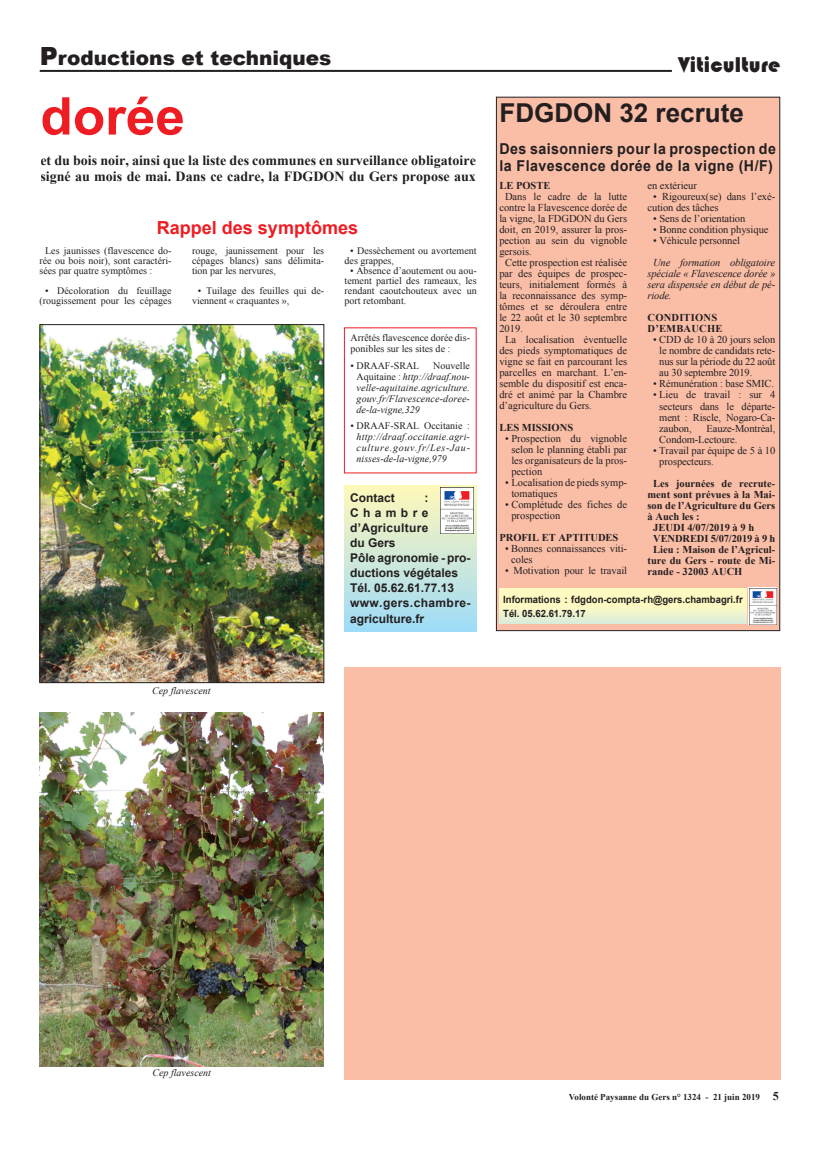
<style>
.page{position:relative;width:820px;height:1163px;background:#fff}
.page>*{position:absolute;margin:0;border:0;box-sizing:border-box;transform-origin:0 0}
.t1{font:700 52px "Arial";color:#ee1d23}
.t2{font:700 26px "Arial";color:#231f20}
.t3{font:22px "Bauhaus 93";letter-spacing:.005em;color:#231f20}
.t4{font:900 20px "Arial";color:#231f20}
.t5{font:700 18px "Arial";color:#ee1d23}
.t6{font:700 15px/17px "Arial";letter-spacing:.03em;color:#231f20;scale:.95 1}
.t7{font:700 14px/16px "Times New Roman";color:#231f20}
.t8{font:700 12px/15px "Arial";color:#231f20}
.t9{font:10.5px/11px "Times New Roman";color:#231f20}
.t10{font:700 10.5px "Times New Roman";color:#231f20}
.t11{font:italic 10.5px/11px "Times New Roman";letter-spacing:-.015em;color:#231f20;text-align:justify}
.t12{font:700 10.5px/11px "Times New Roman";letter-spacing:.02em;color:#231f20}
.t13{font:10px/10px "Times New Roman";color:#231f20}
.t14{font:italic 10px/11px "Times New Roman";letter-spacing:.01em;color:#231f20;text-align:justify}
.t15{font:700 10px/14px "Arial";color:#231f20;scale:.95 1}
.t16{font:700 9px "Times New Roman";color:#231f20}
.s1{font-size:25px}
.s2{font-style:normal}
.s3{font-size:12px}
</style>
<div class="page">
<hr style="left:40px;top:70px;width:631px;height:2px;background:#231f20">
<img style="left:42px;top:326px;width:280px;height:354px">
<div style="left:40px;top:324px;width:284px;height:358px;border:1px solid #231f20"></div>
<img style="left:40px;top:712px;width:283px;height:354px">
<div style="left:344px;top:485px;width:132px;height:146px;background:linear-gradient(to bottom,#fef5b7,#a1dcf8)"></div>
<img style="left:440px;top:488px;width:33px;height:45px">
<div style="left:495px;top:97px;width:285px;height:534px;background:#fabda6;border:1px solid #231f20"></div>
<svg style="left:499px;top:588px;width:247px;height:35px;background:#f6f6c8"></svg>
<svg style="left:748px;top:587px;width:29px;height:38px"></svg>
<img style="left:749px;top:588px;width:27px;height:36px">
<div style="left:344px;top:667px;width:436px;height:412px;background:#fabda6"></div>
<h3 class="t4" style="left:40px;top:43px;width:293px"><span class="s1">P</span>roductions et techniques</h3>
<h3 class="t3" style="left:678px;top:52px;width:103px">Viticulture</h3>
<h1 class="t1" style="left:40px;top:82px;width:146px">dorée</h1>
<h2 class="t2" style="left:499px;top:96px;width:246px">FDGDON 32 recrute</h2>
<h3 class="t6" style="left:499px;top:140px;width:292px">Des saisonniers pour la prospection de la Flavescence dorée de la vigne (H/F)</h3>
<p class="t10" style="left:499px;top:178px;width:53px">LE POSTE</p>
<p class="t9" style="left:505px;top:191px;width:123px">Dans le cadre de la lutte</p>
<p class="t9" style="left:499px;top:202px;width:129px">contre la Flavescence dorée de</p>
<p class="t9" style="left:499px;top:213px;width:129px">la vigne, la FDGDON du Gers</p>
<p class="t9" style="left:499px;top:224px;width:129px">doit, en 2019, assurer la pros-</p>
<p class="t9" style="left:499px;top:235px;width:129px">pection au sein du vignoble</p>
<p class="t9" style="left:499px;top:246px;width:34px">gersois.</p>
<p class="t9" style="left:505px;top:257px;width:123px">Cette prospection est réalisée</p>
<p class="t9" style="left:499px;top:268px;width:129px">par des équipes de prospec-</p>
<p class="t9" style="left:499px;top:279px;width:129px">teurs, initialement formés à</p>
<p class="t9" style="left:499px;top:290px;width:129px">la reconnaissance des symp-</p>
<p class="t9" style="left:499px;top:301px;width:129px">tômes et se déroulera entre</p>
<p class="t9" style="left:499px;top:312px;width:129px">le 22 août et le 30 septembre</p>
<p class="t9" style="left:499px;top:323px;width:25px">2019.</p>
<p class="t9" style="left:505px;top:334px;width:123px">La localisation éventuelle</p>
<p class="t9" style="left:499px;top:345px;width:129px">des pieds symptomatiques de</p>
<p class="t9" style="left:499px;top:356px;width:129px">vigne se fait en parcourant les</p>
<p class="t9" style="left:499px;top:367px;width:129px">parcelles en marchant. L’en-</p>
<p class="t9" style="left:499px;top:378px;width:129px">semble du dispositif est enca-</p>
<p class="t9" style="left:499px;top:389px;width:129px">dré et animé par la Chambre</p>
<p class="t9" style="left:499px;top:400px;width:94px">d’agriculture du Gers.</p>
<p class="t10" style="left:499px;top:420px;width:75px">LES MISSIONS</p>
<p class="t9" style="left:511px;top:433px;width:117px;text-align:justify;text-indent:-6px">• Prospection du vignoble selon le planning établi par les organisateurs de la pros&shy;pection</p>
<p class="t9" style="left:511px;top:477px;width:117px;text-indent:-6px">• Localisation de pieds symp&shy;tomatiques</p>
<p class="t9" style="left:511px;top:499px;width:117px;text-indent:-6px">• Complétude des fiches de prospection</p>
<p class="t10" style="left:499px;top:530px;width:121px">PROFIL ET APTITUDES</p>
<p class="t9" style="left:511px;top:543px;width:117px;text-indent:-6px">• Bonnes connaissances viti&shy;coles</p>
<p class="t9" style="left:505px;top:565px;width:123px">• Motivation pour le travail</p>
<h3 class="t7" style="left:40px;top:152px;width:437px">et du bois noir, ainsi que la liste des communes en surveillance obligatoire signé au mois de mai. Dans ce cadre, la FDGDON du Gers propose aux</h3>
<p class="t9" style="left:647px;top:180px;width:51px">en extérieur</p>
<p class="t9" style="left:647px;top:191px;width:129px;text-indent:6px">• Rigoureux(se) dans l’exé&shy;cution des tâches</p>
<p class="t9" style="left:653px;top:213px;width:94px">• Sens de l’orientation</p>
<p class="t9" style="left:653px;top:224px;width:117px">• Bonne condition physique</p>
<p class="t9" style="left:653px;top:235px;width:88px">• Véhicule personnel</p>
<p class="t11" style="left:647px;top:257px;width:129px;text-indent:6px">Une formation obligatoire spéciale « Flavescence dorée » sera dispensée en début de pé&shy;riode.</p>
<p class="t12" style="left:647px;top:312px;width:76px">CONDITIONS<br>D’EMBAUCHE</p>
<p class="t9" style="left:659px;top:334px;width:117px;text-align:justify;text-indent:-6px">• CDD de 10 à 20 jours selon le nombre de candidats rete&shy;nus sur la période du 22 août au 30 septembre 2019.</p>
<p class="t9" style="left:653px;top:378px;width:122px">• Rémunération : base SMIC.</p>
<p class="t9" style="left:659px;top:389px;width:117px;text-align:justify;text-indent:-6px">• Lieu de travail : sur 4 secteurs dans le départe&shy;ment : Riscle, Nogaro-Ca&shy;zaubon,</p>
<h3 class="t5" style="left:157px;top:216px;width:203px">Rappel des symptômes</h3>
<p class="t13" style="left:39px;top:246px;width:133px;text-align:justify;text-indent:6px">Les jaunisses (flavescence do&shy;rée ou bois noir), sont caractéri&shy;sées par quatre symptômes :</p>
<p class="t13" style="left:39px;top:286px;width:133px;text-align:center">• Décoloration du feuillage (rougissement pour les cépages</p>
<p class="t13" style="left:192px;top:246px;width:133px;text-align:justify">rouge, jaunissement pour les cépages blancs) sans délimita&shy;tion par les nervures,</p>
<p class="t13" style="left:192px;top:286px;width:133px;text-indent:6px">• Tuilage des feuilles qui de&shy;viennent « craquantes »,</p>
<p class="t13" style="left:344px;top:246px;width:133px;text-indent:6px">• Dessèchement ou avortement des grappes,</p>
<p class="t13" style="left:344px;top:266px;width:133px;text-align:justify;text-indent:6px">• Absence d’aoutement ou aou&shy;tement partiel des rameaux, les rendant caoutchouteux avec un port retombant.</p>
<p class="t13" style="left:350px;top:332px;width:121px;line-height:11px">Arrêtés flavescence dorée dis&shy;ponibles sur les sites de :</p>
<p class="t13" style="left:350px;top:360px;width:70px">• DRAAF-SRAL</p>
<p class="t14" style="left:356px;top:359px;width:115px;text-indent:77px"><span class="s2">Nouvelle Aquitaine :</span> http://draaf.nou&shy;velle-aquitaine.agriculture. gouv.fr/Flavescence-doree&shy;de-la-vigne,329</p>
<p class="t13" style="left:350px;top:421px;width:121px">• DRAAF-SRAL Occitanie :</p>
<p class="t14" style="left:356px;top:431px;width:115px">http://draaf.occitanie.agri&shy;culture.gouv.fr/Les-Jau&shy;nisses-de-la-vigne,979</p>
<p class="t9" style="left:659px;top:422px;width:117px;text-indent:47px">Eauze-Montréal,<br>Condom-Lectoure.</p>
<p class="t9" style="left:659px;top:444px;width:117px;text-indent:-6px">• Travail par équipe de 5 à 10 prospecteurs.</p>
<p class="t10" style="left:653px;top:475px;width:123px">Les journées de recrute-</p>
<p class="t10" style="left:647px;top:486px;width:129px">ment sont prévues à la Mai-</p>
<p class="t10" style="left:647px;top:497px;width:129px">son de l’Agriculture du Gers</p>
<p class="t10" style="left:647px;top:508px;width:54px">à Auch les :</p>
<p class="t10" style="left:653px;top:519px;width:102px">JEUDI 4/07/2019 à 9 h</p>
<p class="t10" style="left:653px;top:530px;width:123px">VENDREDI 5/07/2019 à 9 h</p>
<p class="t10" style="left:653px;top:541px;width:123px">Lieu : Maison de l’Agricul-</p>
<p class="t10" style="left:647px;top:552px;width:129px">ture du Gers - route de Mi-</p>
<p class="t10" style="left:647px;top:563px;width:96px">rande - 32003 AUCH</p>
<p class="t15" style="left:503px;top:592px;width:253px">Informations : fdgdon-compta-rh@gers.chambagri.fr<br>Tél. 05.62.61.79.17</p>
<p class="t8" style="left:350px;top:491px;width:46px">Contact</p>
<p class="t8" style="left:350px;top:491px;width:122px;text-indent:74px">:<br>Chambre d’Agriculture<br>du Gers<br>Pôle agronomie - pro&shy;ductions végétales<br>Tél. 05.62.61.77.13 www.gers.chambre&shy;agriculture.fr</p>
<p class="t14" style="left:152px;top:684px;width:60px">Cep flavescent</p>
<p class="t14" style="left:152px;top:1067px;width:60px">Cep flavescent</p>
<p class="t16" style="left:568px;top:1090px;width:211px">Volonté Paysanne du Gers n° 1324 - 21 juin 2019 <span class="s3">5</span></p>
</div>
